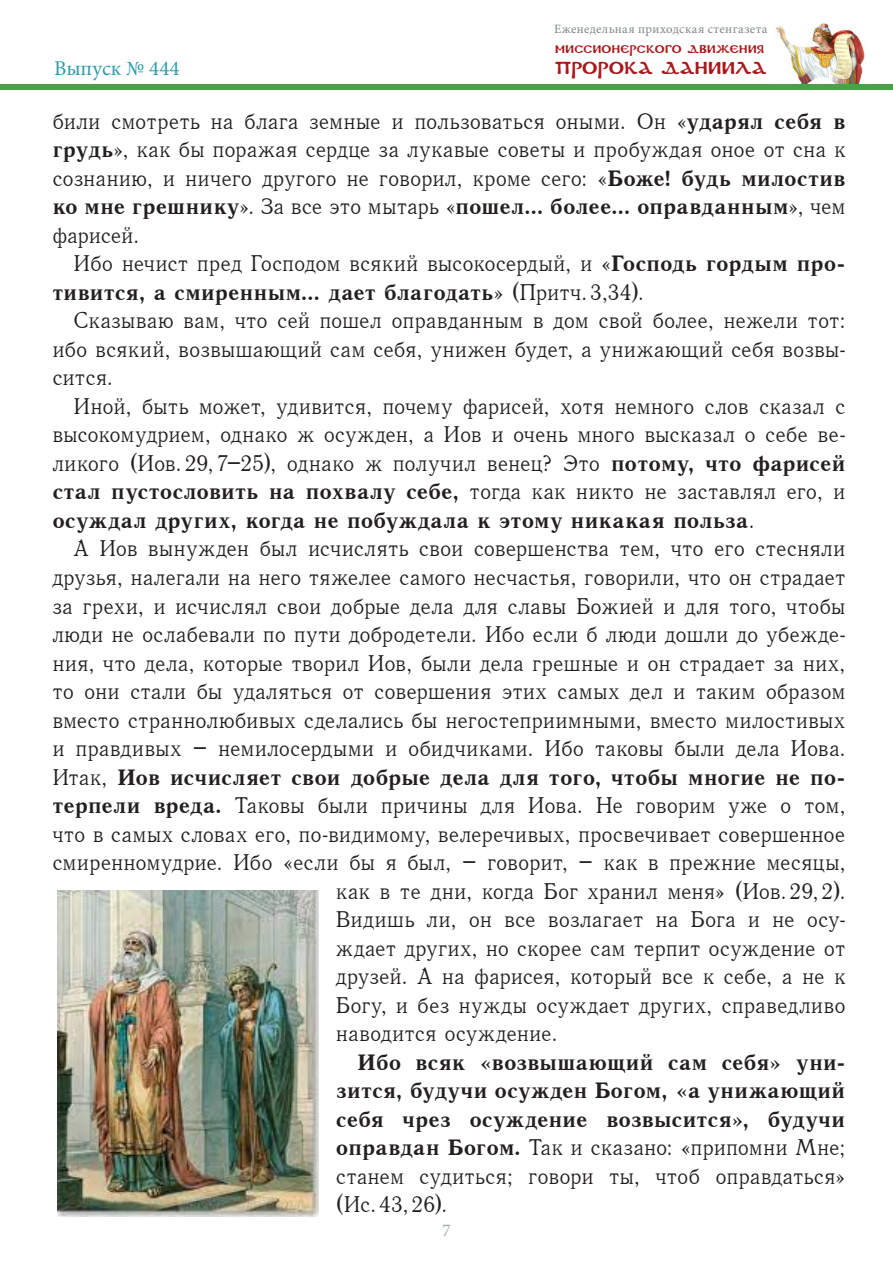
<style>
.page{position:relative;width:893px;height:1263px;background:#fff}
.page>*{position:absolute;margin:0;border:0;box-sizing:border-box;transform-origin:0 0}
._2__Основной_текст{font:22.5px/28.5px "Quant Antiqua C";letter-spacing:-.005em;color:#231f20;text-align:justify}
._2__Основной_текст-2{font:22.5px/28.5px "Quant Antiqua C Bold";letter-spacing:-.01em;color:#231f20;text-align:justify}
.t1{font:21px "Minion Pro";color:#2e9daa}
.t2{font:18px "Minion Pro";color:#9fa9a4}
.t3{font:17.1px "DS Coptic";letter-spacing:.01em;color:#aa181b}
.t4{font:12.75px "Minion Pro";letter-spacing:.03em;color:#7f8885}
.t5{font:10.95px "DS Coptic";letter-spacing:.025em;color:#aa181b}
.s1{font-family:"Quant Antiqua C Bold"}
.s2{font-family:"Quant Antiqua C"}
</style>
<div class="page">
<img style="left:776px;top:23px;width:89px;height:61px">
<div style="left:0;top:84px;width:893px;height:5px;background:#4aa14a"></div>
<img style="left:57px;top:891px;width:262px;height:325px">
<p class="t1" style="left:54px;top:54px;width:127px">Выпуск № 444</p>
<p class="t4" style="left:554px;top:21px;width:215px">Еженедельная приходская стенгазета</p>
<p class="t5" style="left:555px;top:42px;width:210px">Миссионерского движения</p>
<p class="t3" style="left:555px;top:57px;width:213px">ПРОРОКА ДАНИИЛА</p>
<p class="_2__Основной_текст" style="left:52px;top:107px;width:795px">били смотреть на блага земные и пользоваться оными. Он «<span class="s1">ударял себя в грудь</span>», как бы поражая сердце за лукавые советы и пробуждая оное от сна к сознанию, и ничего другого не говорил, кроме сего: «<span class="s1">Боже! будь милостив ко мне грешнику</span>». За все это мытарь «<span class="s1">пошел... более... оправданным</span>», чем фарисей.</p>
<p class="_2__Основной_текст" style="left:52px;top:250px;width:795px;text-indent:21px">Ибо нечист пред Господом всякий высокосердый, и «<span class="s1">Господь гордым про&shy;тивится, а смиренным... дает благодать</span>» (Притч.3,34).</p>
<p class="_2__Основной_текст" style="left:52px;top:307px;width:795px;text-indent:21px">Сказываю вам, что сей пошел оправданным в дом свой более, нежели тот: ибо всякий, возвышающий сам себя, унижен будет, а унижающий себя возвы&shy;сится.</p>
<p class="_2__Основной_текст" style="left:52px;top:392px;width:795px;text-indent:21px">Иной, быть может, удивится, почему фарисей, хотя немного слов сказал с высокомудрием, однако ж осужден, а Иов и очень много высказал о себе ве&shy;ликого (Иов.29,7–25), однако ж получил венец? Это <span class="s1">потому, что фарисей стал пустословить на похвалу себе,</span> тогда как никто не заставлял его, и <span class="s1">осуждал других, когда не побуждала к этому никакая польза</span>.</p>
<p class="_2__Основной_текст" style="left:74px;top:535px;width:773px">А Иов вынужден был исчислять свои совершенства тем, что его стесняли</p>
<p class="_2__Основной_текст" style="left:52px;top:563px;width:795px">друзья, налегали на него тяжелее самого несчастья, говорили, что он страдает</p>
<p class="_2__Основной_текст" style="left:52px;top:592px;width:795px">за грехи, и исчислял свои добрые дела для славы Божией и для того, чтобы</p>
<p class="_2__Основной_текст" style="left:52px;top:620px;width:795px">люди не ослабевали по пути добродетели. Ибо если б люди дошли до убежде-</p>
<p class="_2__Основной_текст" style="left:52px;top:649px;width:795px">ния, что дела, которые творил Иов, были дела грешные и он страдает за них,</p>
<p class="_2__Основной_текст" style="left:52px;top:677px;width:795px">то они стали бы удаляться от совершения этих самых дел и таким образом</p>
<p class="_2__Основной_текст" style="left:52px;top:706px;width:795px">вместо страннолюбивых сделались бы негостеприимными, вместо милостивых</p>
<p class="_2__Основной_текст" style="left:52px;top:734px;width:795px">и правдивых – немилосердыми и обидчиками. Ибо таковы были дела Иова.</p>
<p class="_2__Основной_текст-2" style="left:52px;top:763px;width:795px"><span class="s2">Итак,</span> Иов исчисляет свои добрые дела для того, чтобы многие не по-</p>
<p class="_2__Основной_текст" style="left:52px;top:791px;width:795px"><span class="s1">терпели вреда.</span> Таковы были причины для Иова. Не говорим уже о том,</p>
<p class="_2__Основной_текст" style="left:52px;top:820px;width:795px">что в самых словах его, по-видимому, велеречивых, просвечивает совершенное</p>
<p class="_2__Основной_текст" style="left:52px;top:848px;width:795px">смиренномудрие. Ибо «если бы я был, – говорит, – как в прежние месяцы,</p>
<p class="_2__Основной_текст" style="left:336px;top:877px;width:511px">как в те дни, когда Бог хранил меня» (Иов.29,2).</p>
<p class="_2__Основной_текст" style="left:336px;top:905px;width:511px">Видишь ли, он все возлагает на Бога и не осу-</p>
<p class="_2__Основной_текст" style="left:336px;top:934px;width:511px">ждает других, но скорее сам терпит осуждение от</p>
<p class="_2__Основной_текст" style="left:336px;top:962px;width:511px">друзей. А на фарисея, который все к себе, а не к</p>
<p class="_2__Основной_текст" style="left:336px;top:991px;width:511px">Богу, и без нужды осуждает других, справедливо</p>
<p class="_2__Основной_текст" style="left:336px;top:1019px;width:223px">наводится осуждение.</p>
<p class="_2__Основной_текст-2" style="left:336px;top:1048px;width:511px;text-indent:21px">Ибо всяк «возвышающий сам себя» уни&shy;зится, будучи осужден Богом, «а унижающий себя чрез осуждение возвысится», будучи оправдан Богом. <span class="s2">Так и сказано: «припомни Мне; станем судиться; говори ты, чтоб оправдаться» (Ис.43,26).</span></p>
<p class="t2" style="left:442px;top:1218px;width:10px">7</p>
</div>
